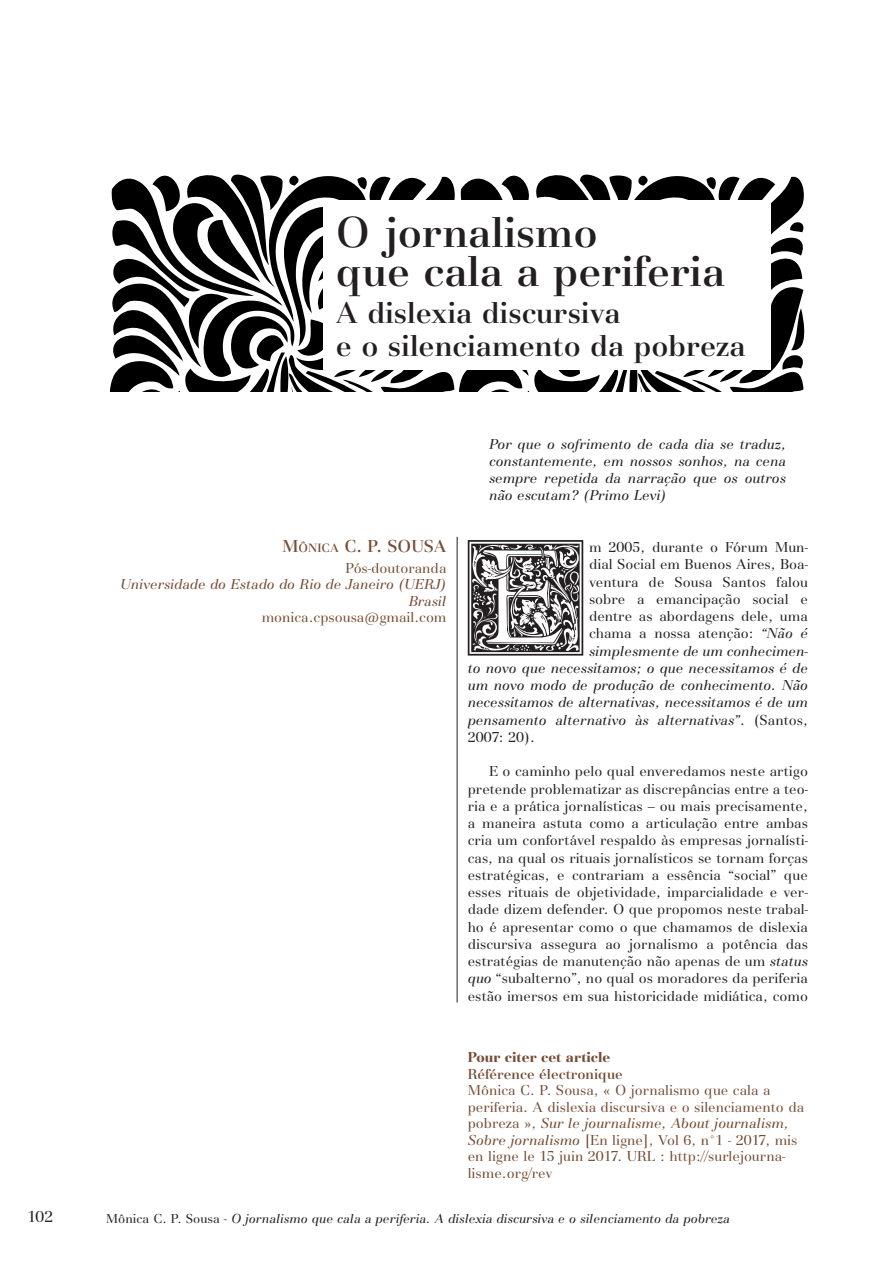
<style>
.page{position:relative;width:893px;height:1263px;background:#fff}
.page>*{position:absolute;margin:0;border:0;box-sizing:border-box;transform-origin:0 0}
._1er_paragraphe{font:144.3px "Goudy Initialen";color:#231f20}
.Titre_1{font:500 45px/39px "Basilia T";color:#231f20}
.titre2{font:500 31.5px/33px "Basilia T";color:#231f20}
.auteur{font:500 18px "Basilia T";color:#744c33}
.t1{font:16.5px "Basilia T";color:#231f20}
.corps_de_texte{font:15px/17.2px "Basilia T";color:#231f20;text-align:justify}
.auteur_fonction_MAIL{font:15px/16.5px "Basilia T";color:#744c33}
._1er_paragraphe-2{font:italic 15px "Basilia T";color:#231f20}
._1er_paragraphe-3{font:15px "Basilia T";color:#231f20}
.retrait{font:italic 15px/17.2px "Basilia T";color:#231f20;text-align:justify}
.Auteur_centre_de_rec{font:italic 15px "Basilia T";color:#744c33}
.t2{font:500 15px "Basilia T";color:#744c33}
.t3{font:700 15px "Basilia T";color:#744c33}
.t4{font:italic 13.5px "Basilia T";color:#231f20}
.s1{font-size:12.6px}
.s2{font-style:italic}
.s3{font-style:normal}
</style>
<div class="page">
<svg style="left:110px;top:174px;width:695px;height:217px"></svg>
<hr style="left:457px;top:537px;width:1px;height:465px;background:#231f20">
<div style="left:323px;top:201px;width:447px;height:169px;background:#fff"></div>
<p class="Titre_1" style="left:336px;top:213px;width:391px">O jornalismo<br>que cala a periferia</p>
<p class="titre2" style="left:336px;top:297px;width:411px">A dislexia discursiva<br>e o silenciamento da pobreza</p>
<p class="auteur" style="left:282px;top:536px;width:118px">M<span class="s1">ÔNICA</span> C. P. SOUSA</p>
<p class="auteur_fonction_MAIL" style="left:345px;top:560px;width:103px">Pós-doutoranda</p>
<p class="Auteur_centre_de_rec" style="left:120px;top:576px;width:328px">Universidade do Estado do Rio de Janeiro (UERJ)</p>
<p class="Auteur_centre_de_rec" style="left:409px;top:593px;width:39px">Brasil</p>
<p class="auteur_fonction_MAIL" style="left:262px;top:609px;width:186px">monica.cpsousa@gmail.com</p>
<p class="retrait" style="left:489px;top:435px;width:298px">Por que o sofrimento de cada dia se traduz, constantemente, em nossos sonhos, na cena sempre repetida da narração que os outros não escutam? (Primo Levi)</p>
<p class="_1er_paragraphe" style="left:468px;top:521px;width:123px">E</p>
<p class="_1er_paragraphe-3" style="left:589px;top:539px;width:220px">m 2005, durante o Fórum Mun-</p>
<p class="_1er_paragraphe-3" style="left:589px;top:556px;width:220px">dial Social em Buenos Aires, Boa-</p>
<p class="_1er_paragraphe-3" style="left:589px;top:573px;width:220px">ventura de Sousa Santos falou</p>
<p class="_1er_paragraphe-3" style="left:589px;top:590px;width:220px">sobre a emancipação social e</p>
<p class="_1er_paragraphe-3" style="left:589px;top:608px;width:220px">dentre as abordagens dele, uma</p>
<p class="_1er_paragraphe-3" style="left:589px;top:625px;width:220px">chama a nossa atenção: <span class="s2">“Não é</span></p>
<p class="_1er_paragraphe-2" style="left:589px;top:643px;width:220px">simplesmente de um conhecimen-</p>
<p class="_1er_paragraphe-2" style="left:468px;top:660px;width:342px">to novo que necessitamos; o que necessitamos é de</p>
<p class="_1er_paragraphe-2" style="left:468px;top:677px;width:342px">um novo modo de produção de conhecimento. Não</p>
<p class="_1er_paragraphe-2" style="left:468px;top:694px;width:342px">necessitamos de alternativas, necessitamos é de um</p>
<p class="_1er_paragraphe-2" style="left:468px;top:712px;width:342px">pensamento alternativo às alternativas”<span class="s3">. (Santos,</span></p>
<p class="_1er_paragraphe-3" style="left:468px;top:728px;width:69px">2007: 20).</p>
<p class="corps_de_texte" style="left:468px;top:763px;width:342px;text-indent:21px">E o caminho pelo qual enveredamos neste artigo pretende problematizar as discrepâncias entre a teo&shy;ria e a prática jornalísticas – ou mais precisamente, a maneira astuta como a articulação entre ambas cria um confortável respaldo às empresas jornalísti&shy;cas, na qual os rituais jornalísticos se tornam forças estratégicas, e contrariam a essência “social” que esses rituais de objetividade, imparcialidade e ver&shy;dade dizem defender. O que propomos neste trabal&shy;ho é apresentar como o que chamamos de dislexia discursiva assegura ao jornalismo a potência das estratégias de manutenção não apenas de um <span class="s2">status quo</span> “subalterno”, no qual os moradores da periferia estão imersos em sua historicidade midiática, como</p>
<p class="t3" style="left:468px;top:1049px;width:144px">Pour citer cet article</p>
<p class="t2" style="left:468px;top:1065px;width:157px">Référence électronique</p>
<p class="auteur_fonction_MAIL" style="left:468px;top:1082px;width:338px">Mônica C. P. Sousa, « O jornalismo que cala a periferia. A dislexia discursiva e o silenciamento da pobreza », <span class="s2">Sur le journalisme, About journalism, Sobre jornalismo</span> [En ligne], Vol 6, n°1 - 2017, mis en ligne le 15 juin 2017. URL : http://surlejourna&shy;lisme.org/rev</p>
<p class="t1" style="left:27px;top:1207px;width:27px">102</p>
<p class="t4" style="left:106px;top:1211px;width:625px"><span class="s3">Mônica C. P. Sousa</span> - O jornalismo que cala a periferia. A dislexia discursiva e o silenciamento da pobreza</p>
</div>
